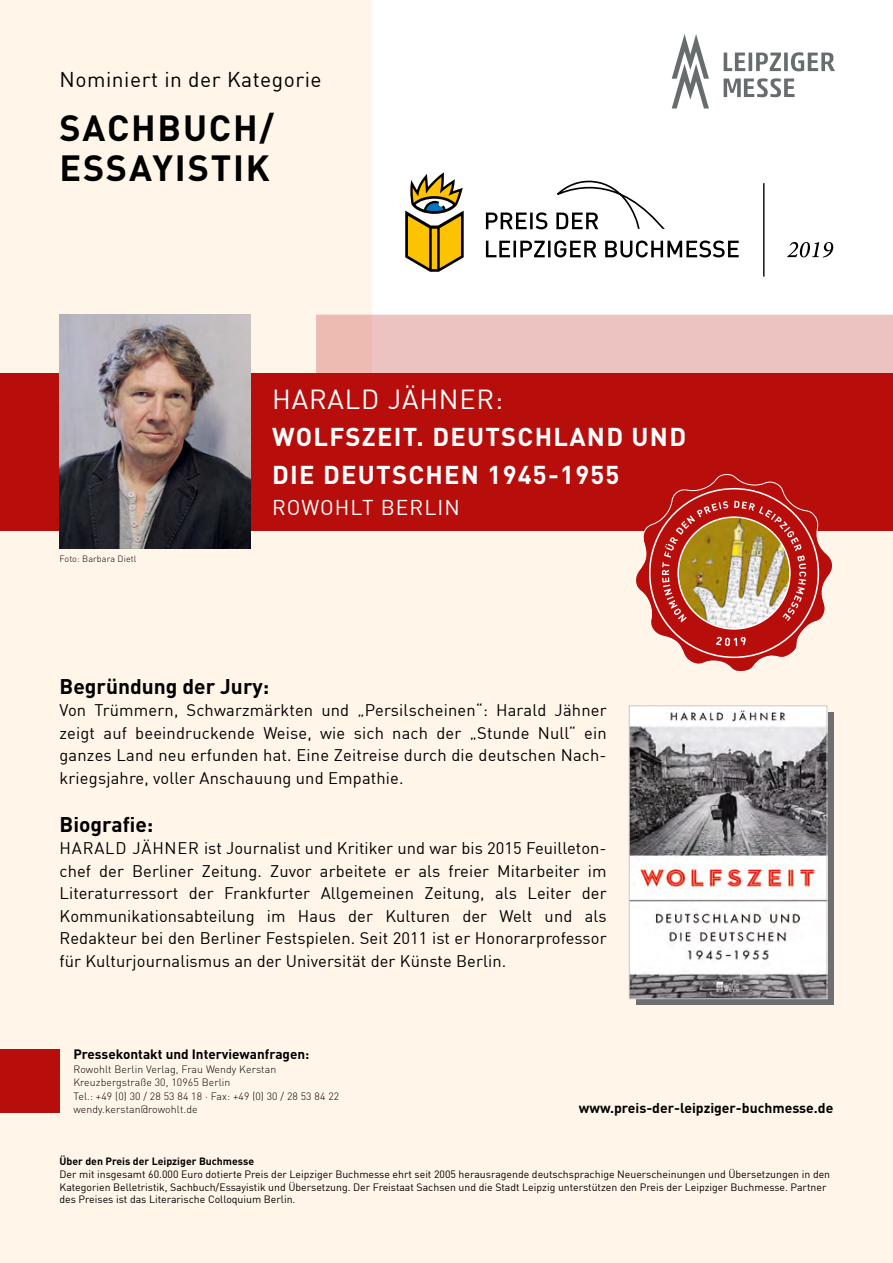
<style>
.page{position:relative;width:893px;height:1263px;background:#fff}
.page>*{position:absolute;margin:0;border:0;box-sizing:border-box;transform-origin:0 0}
.t1{font:700 36px/39.6px "DIN";letter-spacing:.05em;color:#000}
.t2{font:27px "DIN";letter-spacing:.03em;color:#fff}
.t3{font:700 25.5px/37.5px "DIN";letter-spacing:.05em;color:#fff}
.t4{font:700 21px "DIN";color:#000}
.t5{font:21px "DIN";letter-spacing:.025em;color:#000}
.t6{font:21px "DIN";letter-spacing:.05em;color:#fff}
.t7{font:16.5px/22.5px "DIN";letter-spacing:.005em;color:#000;text-align:justify}
.t8{font:700 13.95px "DIN";color:#000}
.t9{font:700 13.5px "DIN";color:#000}
.t10{font:10.5px/12.6px "DIN";color:#000}
.t11{font:300 10.5px/13.5px "DIN";letter-spacing:.01em;color:#000}
.t12{font:700 10.5px "DIN";color:#000}
.t13{font:300 9px "DIN";letter-spacing:.01em;color:#000}
</style>
<div class="page">
<div style="left:0;top:0;width:371px;height:383px;background:#fff5e9"></div>
<div style="left:0;top:374px;width:893px;height:889px;background:#fff5e9"></div>
<div style="left:0;top:373px;width:893px;height:158px;background:#b70e0c"></div>
<svg style="left:316px;top:315px;width:577px;height:58px;background:#edc2c0"></svg>
<div style="left:0;top:1049px;width:60px;height:64px;background:#b70e0c"></div>
<div style="left:636px;top:712px;width:197px;height:292px;background:linear-gradient(to right,#706f6f,#706f6f)"></div>
<img style="left:631px;top:707px;width:194px;height:290px">
<div style="left:629px;top:705px;width:198px;height:294px;border:1px solid #c6c6c6"></div>
<img style="left:60px;top:315px;width:191px;height:234px">
<svg style="left:486px;top:240px;width:253px;height:17px"></svg>
<svg style="left:486px;top:180px;width:179px;height:49px"></svg>
<hr style="left:763px;top:183px;width:1px;height:94px;background:#000">
<svg style="left:405px;top:172px;width:59px;height:100px"></svg>
<svg style="left:787px;top:242px;width:46px;height:15px"></svg>
<svg style="left:724px;top:78px;width:70px;height:19px"></svg>
<svg style="left:724px;top:52px;width:111px;height:19px"></svg>
<svg style="left:672px;top:34px;width:37px;height:74px"></svg>
<svg style="left:635px;top:474px;width:198px;height:198px"></svg>
<p class="t5" style="left:60px;top:66px;width:264px">Nominiert in der Kategorie</p>
<h1 class="t1" style="left:60px;top:107px;width:216px">SACHBUCH/<br>ESSAYISTIK</h1>
<p class="t13" style="left:60px;top:553px;width:78px">Foto: Barbara Dietl</p>
<h2 class="t2" style="left:272px;top:382px;width:232px">harald Jäh ner :</h2>
<h3 class="t3" style="left:272px;top:417px;width:415px">WOLFSZEIT. DEUTSCHLAND UND<br>DIE DEUTSCHEN 1945-1955</h3>
<p class="t6" style="left:272px;top:495px;width:176px">ROWOHLT BERLIN</p>
<p class="t4" style="left:60px;top:672px;width:211px">Begründung der Jury:</p>
<p class="t7" style="left:60px;top:699px;width:549px">Von Trümmern, Schwarzmärkten und „Persilscheinen“: Harald Jähner zeigt auf beeindruckende Weise, wie sich nach der „Stunde N ull“ ein ganzes Land neu erfunden hat. Eine Zeitreise durch die deutschen Nach&shy;kriegsjahre, voller Anschauung und Empathie.</p>
<p class="t4" style="left:60px;top:810px;width:95px">Biografie:</p>
<p class="t7" style="left:60px;top:837px;width:549px">HARALD JÄHNE R ist Journalist und Kritiker und war bis 2015 Feuilleton&shy;chef der Berliner Zeitung. Zuvor arbeitete er als freier Mitarbeiter im Literaturressort der Frankfurter Allgemeinen Zeitung, als Leiter der Kommunikationsabteilung im Haus der Kulturen der Welt und als Redakteur bei den Berliner Festspielen. Seit 2011 ist er Honorarprofessor für Kulturjournalismus an der Universität der Künste Berlin.</p>
<p class="t9" style="left:73px;top:1046px;width:238px">Pressekontakt und Interviewanfragen:</p>
<p class="t11" style="left:73px;top:1062px;width:267px">Rowohlt Berlin Verlag, Frau Wendy Kerstan Kreuzbergstraße 30, 10965 Berlin<br>Tel.: +49 (0) 30 / 28 53 84 18 · Fax: +49 (0) 30 / 28 53 84 22 wendy.kerstan@rowohlt.de</p>
<p class="t8" style="left:579px;top:1099px;width:256px">www.preis-der-leipziger-buchmesse.de</p>
<p class="t12" style="left:60px;top:1155px;width:196px">Über den Preis der Leipziger Buchmesse</p>
<p class="t10" style="left:60px;top:1168px;width:772px">Der mit insgesamt 60.000 Euro dotierte Preis der Leipziger Buchmesse ehrt seit 2005 herausragende deutschsprachige Neuerscheinungen und Übersetzungen in den<br>Kategorien Belletristik, Sachbuch/Essayistik und Übersetzung. Der Freistaat Sachsen und die Stadt Leipzig unterstützen den Preis der Leipziger Buchmesse. Partner des Preises ist das Literarische Colloquium Berlin.</p>
</div>
